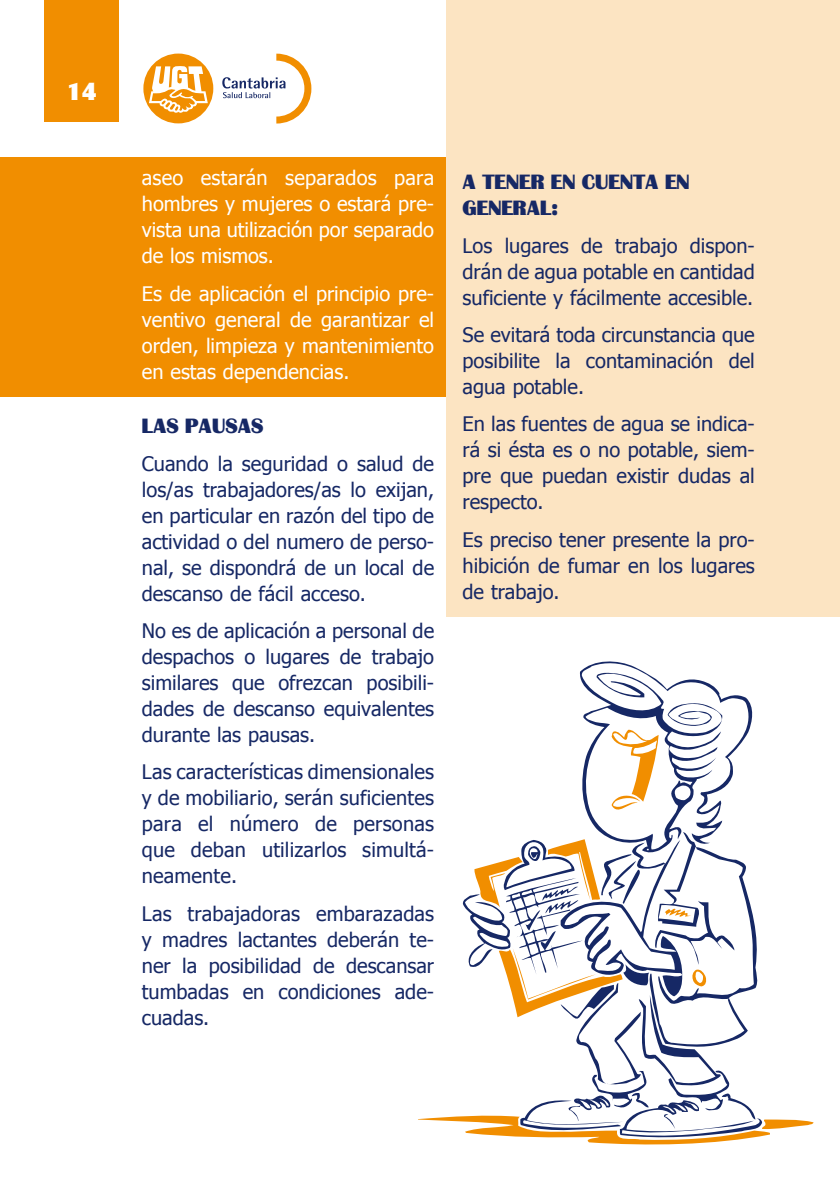
<style>
.page{position:relative;width:840px;height:1191px;background:#fff}
.page>*{position:absolute;margin:0;border:0;box-sizing:border-box;transform-origin:0 0}
.t1{font:700 24px "Silva";color:#fff}
.t2{font:20px/26px "Tahoma";color:#162865;text-align:justify}
.t3{font:20px/26px "Tahoma";color:#fff;text-align:justify}
.t4{font:20px/26px "Bastion";color:#162865}
</style>
<div class="page">
<div style="left:143px;top:54px;width:70px;height:69px;background:#f18e00;border-radius:50%"></div>
<svg style="left:149px;top:66px;width:59px;height:48px"></svg>
<svg style="left:222px;top:54px;width:89px;height:69px"></svg>
<div style="left:45px;top:0;width:74px;height:121px;background:#f18e00"></div>
<div style="left:0;top:157px;width:446px;height:240px;background:#f18e00"></div>
<div style="left:446px;top:0;width:393px;height:617px;background:#fce4c2"></div>
<svg style="left:418px;top:661px;width:395px;height:484px"></svg>
<p class="t1" style="left:67px;top:76px;width:31px">14</p>
<p class="t3" style="left:142px;top:164px;width:293px">aseo estarán separados para hombres y mujeres o estará pre&shy;vista una utilización por separado de los mismos.</p>
<p class="t3" style="left:142px;top:280px;width:293px">Es de aplicación el principio pre&shy;ventivo general de garantizar el orden, limpieza y mantenimiento en estas dependencias.</p>
<p class="t4" style="left:142px;top:413px;width:123px">LAS PAUSAS</p>
<p class="t2" style="left:142px;top:449px;width:294px">Cuando la seguridad o salud de los/as trabajadores/as lo exijan, en particular en razón del tipo de actividad o del numero de perso&shy;nal, se dispondrá de un local de descanso de fácil acceso.</p>
<p class="t2" style="left:142px;top:617px;width:293px">No es de aplicación a personal de despachos o lugares de trabajo similares que ofrezcan posibili&shy;dades de descanso equivalentes durante las pausas.</p>
<p class="t2" style="left:142px;top:758px;width:293px">Las características dimensionales y de mobiliario, serán suficientes para el número de personas que deban utilizarlos simultá&shy;neamente.</p>
<p class="t2" style="left:142px;top:899px;width:293px">Las trabajadoras embarazadas y madres lactantes deberán te&shy;ner la posibilidad de descansar tumbadas en condiciones ade&shy;cuadas.</p>
<p class="t4" style="left:462px;top:169px;width:228px">A TENER EN CUENTA EN<br>GENERAL:</p>
<p class="t2" style="left:462px;top:232px;width:293px">Los lugares de trabajo dispon&shy;drán de agua potable en cantidad suficiente y fácilmente accesible.</p>
<p class="t2" style="left:462px;top:321px;width:293px">Se evitará toda circunstancia que posibilite la contaminación del agua potable.</p>
<p class="t2" style="left:462px;top:410px;width:293px">En las fuentes de agua se indica&shy;rá si ésta es o no potable, siem&shy;pre que puedan existir dudas al respecto.</p>
<p class="t2" style="left:462px;top:526px;width:293px">Es preciso tener presente la pro&shy;hibición de fumar en los lugares de trabajo.</p>
</div>
